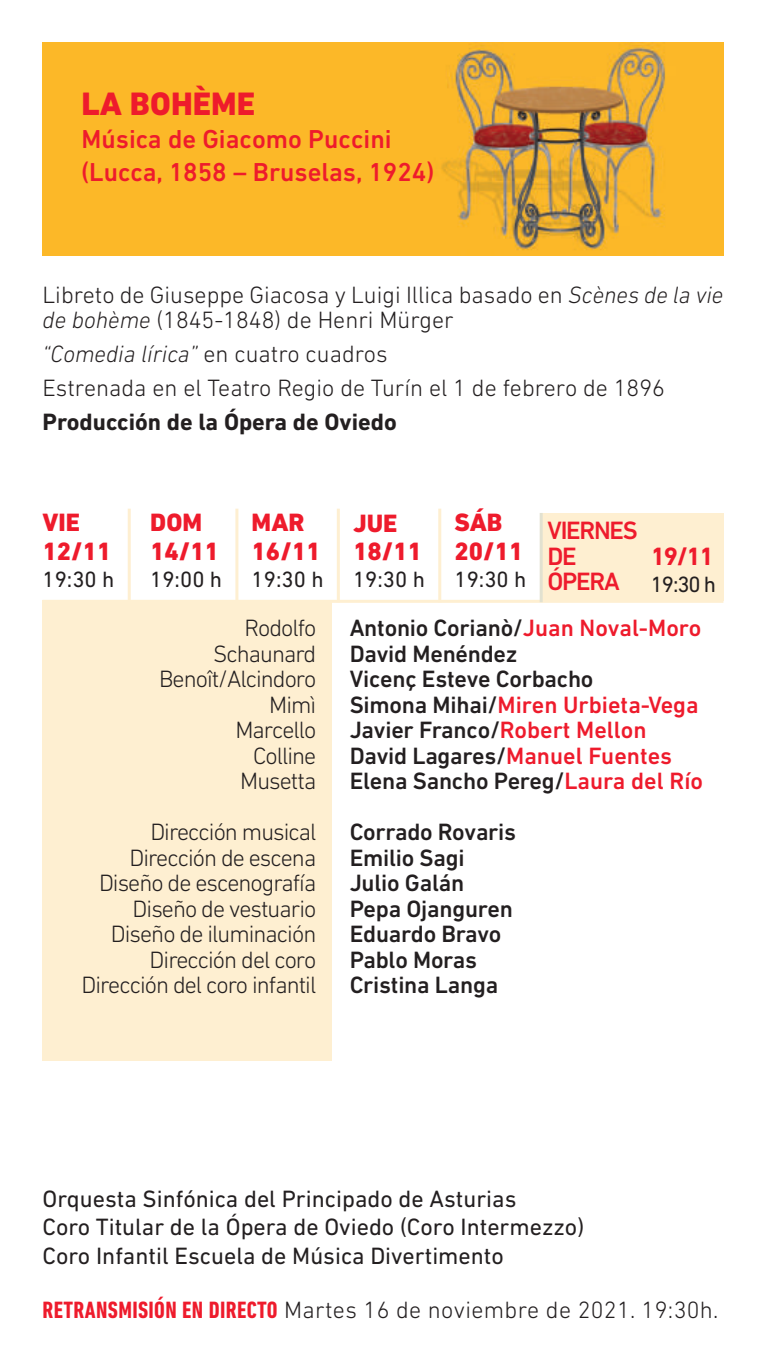
<style>
.page{position:relative;width:766px;height:1361px;background:#fff}
.page>*{position:absolute;margin:0;border:0;box-sizing:border-box;transform-origin:0 0}
.t1{font:800 33px "DIN Next LT Pro";color:#ee1b2c}
.t2{font:500 26.4px/33px "DIN Next LT Pro";color:#ee1b2c}
.t3{font:800 25.5px/28.8px "DIN Next LT Pro";color:#ee1b2c}
.t4{font:500 25.5px/25.5px "DIN Next LT Pro";letter-spacing:-.05em;color:#ee1b2c}
.t5{font:700 25.5px "DIN Next LT Pro";color:#ee1b2c}
.t6{font:500 24px/25.5px "DIN Next LT Pro";letter-spacing:-.01em;color:#231f20}
.t7{font:300 24px/25.5px "DIN Next LT Pro";letter-spacing:-.04em;color:#231f20;text-align:right}
.t8{font:300 24px/25.5px "DIN Next LT Pro";color:#231f20}
.t9{font:24px/28.2px "DIN Next LT Pro";color:#231f20}
.t10{font:300 24px "DIN Next LT Pro";letter-spacing:.015em;color:#231f20}
.t11{font:700 24px "DIN Next LT Pro";color:#231f20}
.t12{font:22.5px "DIN Next LT Pro";color:#231f20}
.s1{font-style:italic}
.s2{color:#ee1b2c}
.s3{font-weight:700;font-stretch:condensed;color:#ee1b2c}
</style>
<div class="page">
<div style="left:43px;top:600px;width:289px;height:460px;background:#feefd1"></div>
<hr style="left:43px;top:600px;width:680px;height:3px;background:#feefd1">
<div style="left:541px;top:513px;width:182px;height:87px;background:#feefd1"></div>
<hr style="left:337px;top:509px;width:3px;height:93px;background:#feefd1">
<hr style="left:438px;top:509px;width:3px;height:93px;background:#feefd1">
<hr style="left:235px;top:509px;width:3px;height:93px;background:#feefd1">
<hr style="left:539px;top:513px;width:3px;height:89px;background:#e2e1d0">
<svg style="left:43px;top:43px;width:680px;height:212px;background:#efaf2d"></svg>
<hr style="left:128px;top:509px;width:3px;height:93px;background:#feefd1">
<h1 class="t1" style="left:82px;top:84px;width:175px">LA BOHÈME</h1>
<p class="t2" style="left:82px;top:122px;width:354px">Música de Giacomo Puccini (Lucca, 1858 – Bruselas, 1924)</p>
<p class="t8" style="left:43px;top:281px;width:682px">Libreto de Giuseppe Giacosa y Luigi Illica basado en <span class="s1">Scènes de la vie de bohème</span> (1845-1848) de Henri Mürger</p>
<p class="t8" style="left:43px;top:337px;width:623px;line-height:33.9px"><span class="s1">“Comedia lírica”</span> en cuatro cuadros<br>Estrenada en el Teatro Regio de Turín el 1 de febrero de 1896</p>
<p class="t11" style="left:43px;top:408px;width:356px">Producción de la Ópera de Oviedo</p>
<p class="t3" style="left:43px;top:508px;width:70px">VIE<br>12/11</p>
<p class="t12" style="left:43px;top:567px;width:73px">19:30 h</p>
<p class="t3" style="left:150px;top:508px;width:70px">DOM<br>14/11</p>
<p class="t12" style="left:150px;top:567px;width:73px">19:00 h</p>
<p class="t3" style="left:251px;top:508px;width:70px">MAR<br>16/11</p>
<p class="t12" style="left:251px;top:567px;width:73px">19:30 h</p>
<p class="t7" style="left:159px;top:615px;width:159px">Rodolfo<br>Schaunard<br>Benoît/Alcindoro<br>Mimì<br>Marcello<br>Colline<br>Musetta</p>
<p class="t7" style="left:81px;top:819px;width:236px">Dirección musical<br>Dirección de escena<br>Diseño de escenografía<br>Diseño de vestuario<br>Diseño de iluminación<br>Dirección del coro<br>Dirección del coro infantil</p>
<p class="t3" style="left:353px;top:508px;width:70px">JUE<br>18/11</p>
<p class="t12" style="left:353px;top:567px;width:73px">19:30 h</p>
<p class="t3" style="left:454px;top:508px;width:70px">SÁB<br>20/11</p>
<p class="t12" style="left:454px;top:567px;width:73px">19:30 h</p>
<p class="t4" style="left:547px;top:517px;width:92px">VIERNES<br>DE<br>ÓPERA</p>
<p class="t5" style="left:650px;top:541px;width:64px">19/11</p>
<p class="t12" style="left:650px;top:571px;width:67px">19:30 h</p>
<p class="t6" style="left:349px;top:615px;width:355px">Antonio Corianò/<span class="s2">Juan Noval-Moro<br></span>David Menéndez<br>Vicenç Esteve Corbacho<br>Simona Mihai/<span class="s2">Miren Urbieta-Vega<br></span>Javier Franco/<span class="s2">Robert Mellon<br></span>David Lagares/<span class="s2">Manuel Fuentes<br></span>Elena Sancho Pereg/<span class="s2">Laura del Río</span></p>
<p class="t6" style="left:349px;top:819px;width:168px">Corrado Rovaris<br>Emilio Sagi<br>Julio Galán<br>Pepa Ojanguren<br>Eduardo Bravo<br>Pablo Moras<br>Cristina Langa</p>
<p class="t9" style="left:43px;top:1184px;width:543px">Orquesta Sinfónica del Principado de Asturias<br>Coro Titular de la Ópera de Oviedo (Coro Intermezzo)<br>Coro Infantil Escuela de Música Divertimento</p>
<p class="t10" style="left:43px;top:1296px;width:677px"><span class="s3">RETRANSMISIÓN EN DIRECTO</span> Martes 16 de noviembre de 2021. 19:30h.</p>
</div>
